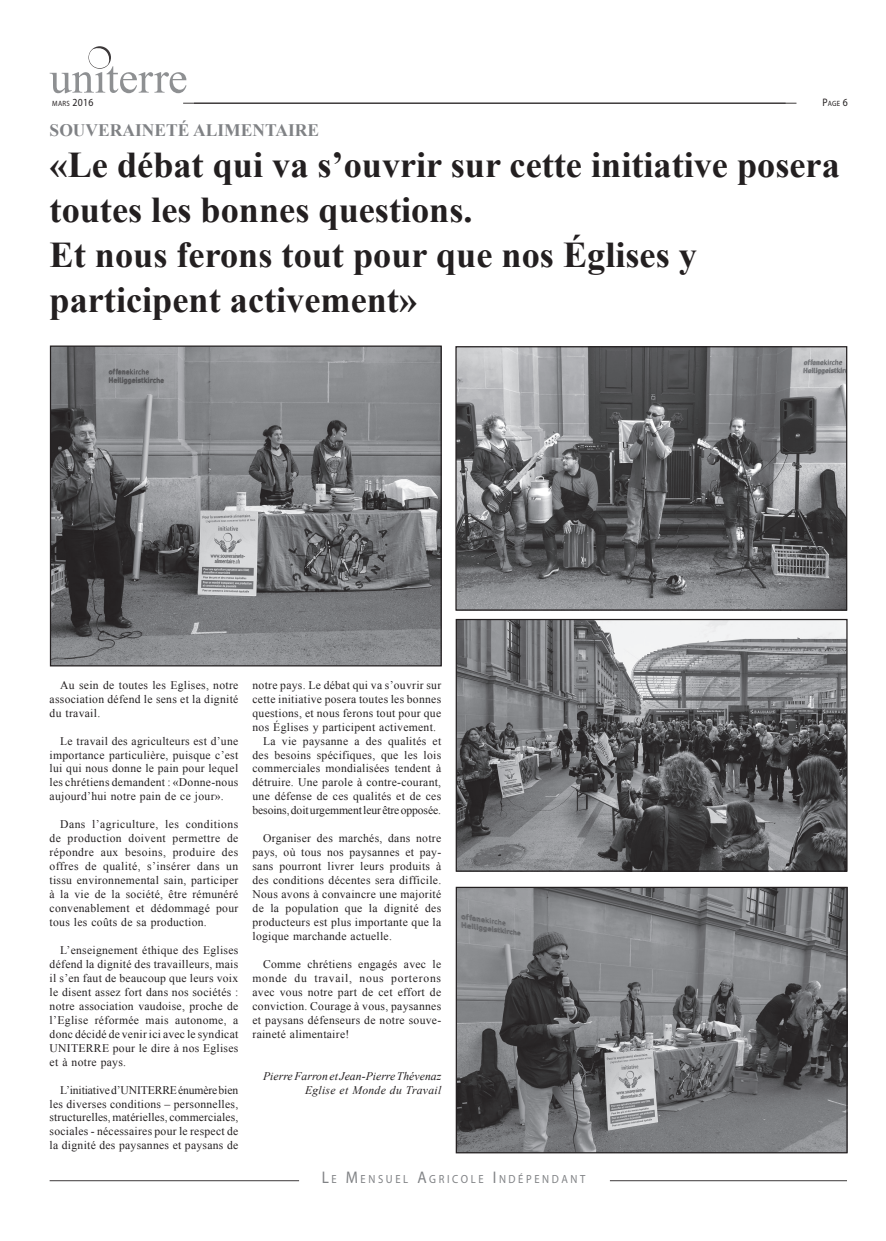
<style>
.page{position:relative;width:886px;height:1241px;background:#fff}
.page>*{position:absolute;margin:0;border:0;box-sizing:border-box;transform-origin:0 0}
.normal_Titre{font:700 36.25px/45px "Times New Roman";color:#231f20}
.normal_Surtitre{font:700 17.5px "Times New Roman";color:#808285}
.t1{font:11.75px "Myriad Pro";letter-spacing:.245em;color:#808285;scale:.9 1}
.normal_Texte{font:11.62px/14px "Times New Roman";letter-spacing:.025em;color:#231f20;text-align:justify}
.normal_signature{font:italic 11.62px "Times New Roman";letter-spacing:.005em;color:#231f20}
.normal_signature-2{font:italic 11.62px "Times New Roman";letter-spacing:.025em;color:#231f20}
.t2{font:7.62px "Myriad Pro";letter-spacing:.045em;color:#231f20;scale:.9 1}
.s1{font-size:10.88px}
.s2{font-size:16.88px}
</style>
<div class="page">
<svg style="left:50px;top:47px;width:136px;height:46px"></svg>
<hr style="left:194px;top:103px;width:602px;height:1px;background:#231f20">
<hr style="left:50px;top:1180px;width:249px;height:1px;background:#231f20">
<hr style="left:610px;top:1180px;width:237px;height:1px;background:#231f20">
<hr style="left:183px;top:103px;width:602px;height:1px;background:#231f20">
<img style="left:52px;top:347px;width:388px;height:317px">
<div style="left:50px;top:345px;width:392px;height:321px;border:1px solid #231f20"></div>
<img style="left:457px;top:348px;width:388px;height:260px">
<div style="left:455px;top:346px;width:392px;height:264px;border:1px solid #231f20"></div>
<img style="left:458px;top:620px;width:387px;height:249px">
<div style="left:456px;top:618px;width:391px;height:253px;border:1px solid #231f20"></div>
<img style="left:458px;top:888px;width:387px;height:263px">
<div style="left:456px;top:886px;width:391px;height:267px;border:1px solid #231f20"></div>
<p class="t2" style="left:52px;top:98px;width:47px">MARS <span class="s1">2016</span></p>
<p class="t2" style="left:822px;top:98px;width:30px"><span class="s1">P</span>AGE <span class="s1">6</span></p>
<p class="normal_Surtitre" style="left:50px;top:118px;width:271px">SOUVERAINETÉ ALIMENTAIRE</p>
<p class="normal_Titre" style="left:50px;top:141px;width:792px">«Le débat qui va s’ouvrir sur cette initiative posera toutes les bonnes questions.</p>
<p class="normal_Titre" style="left:50px;top:231px;width:649px">Et nous ferons tout pour que nos Églises y participent activement»</p>
<p class="normal_Texte" style="left:50px;top:677px;width:190px;text-indent:11px">Au sein de toutes les Eglises, notre association défend le sens et la dignité du travail.</p>
<p class="normal_Texte" style="left:50px;top:733px;width:190px;text-indent:11px">Le travail des agriculteurs est d’une importance particulière, puisque c’est lui qui nous donne le pain pour lequel les chrétiens demandent : «Donne-nous aujourd’hui notre pain de ce jour».</p>
<p class="normal_Texte" style="left:50px;top:817px;width:190px;text-indent:11px">Dans l’agriculture, les conditions de production doivent permettre de répondre aux besoins, produire des offres de qualité, s’insérer dans un tissu environnemental sain, participer à la vie de la société, être rémunéré convenablement et dédommagé pour tous les coûts de sa production.</p>
<p class="normal_Texte" style="left:50px;top:942px;width:190px;text-indent:11px">L’enseignement éthique des Eglises défend la dignité des travailleurs, mais il s’en faut de beaucoup que leurs voix le disent assez fort dans nos sociétés : notre association vaudoise, proche de l’Eglise réformée mais autonome, a donc décidé de venir ici avec le syndicat UNITERRE pour le dire à nos Eglises et à notre pays.</p>
<p class="normal_Texte" style="left:50px;top:1082px;width:190px;text-indent:11px">L’initiative d’UNITERRE énumère bien les diverses conditions – personnelles, structurelles, matérielles, commerciales, sociales - nécessaires pour le respect de la dignité des paysannes et paysans de</p>
<p class="normal_Texte" style="left:252px;top:677px;width:190px">notre pays. Le débat qui va s’ouvrir sur cette initiative posera toutes les bonnes questions, et nous ferons tout pour que nos Églises y participent activement.</p>
<p class="normal_Texte" style="left:252px;top:733px;width:190px;text-indent:11px">La vie paysanne a des qualités et des besoins spécifiques, que les lois commerciales mondialisées tendent à détruire. Une parole à contre-courant, une défense de ces qualités et de ces besoins, doit urgemment leur être opposée.</p>
<p class="normal_Texte" style="left:252px;top:831px;width:190px;text-indent:11px">Organiser des marchés, dans notre pays, où tous nos paysannes et pay&shy;sans pourront livrer leurs produits à des conditions décentes sera difficile.<br>Nous avons à convaincre une majorité de la population que la dignité des producteurs est plus importante que la logique marchande actuelle.</p>
<p class="normal_Texte" style="left:252px;top:956px;width:190px;text-indent:11px">Comme chrétiens engagés avec le monde du travail, nous porterons avec vous notre part de cet effort de conviction. Courage à vous, paysannes et paysans défenseurs de notre souve&shy;raineté alimentaire!</p>
<p class="normal_signature" style="left:263px;top:1067px;width:180px">Pierre Farron et Jean-Pierre Thévenaz</p>
<p class="normal_signature-2" style="left:305px;top:1081px;width:138px">Eglise et Monde du Travail</p>
<p class="t1" style="left:322px;top:1171px;width:294px"><span class="s2">L</span>E <span class="s2">M</span> ENSUEL <span class="s2">A</span>GRICOLE <span class="s2">I</span> NDÉP ENDANT</p>
</div>
